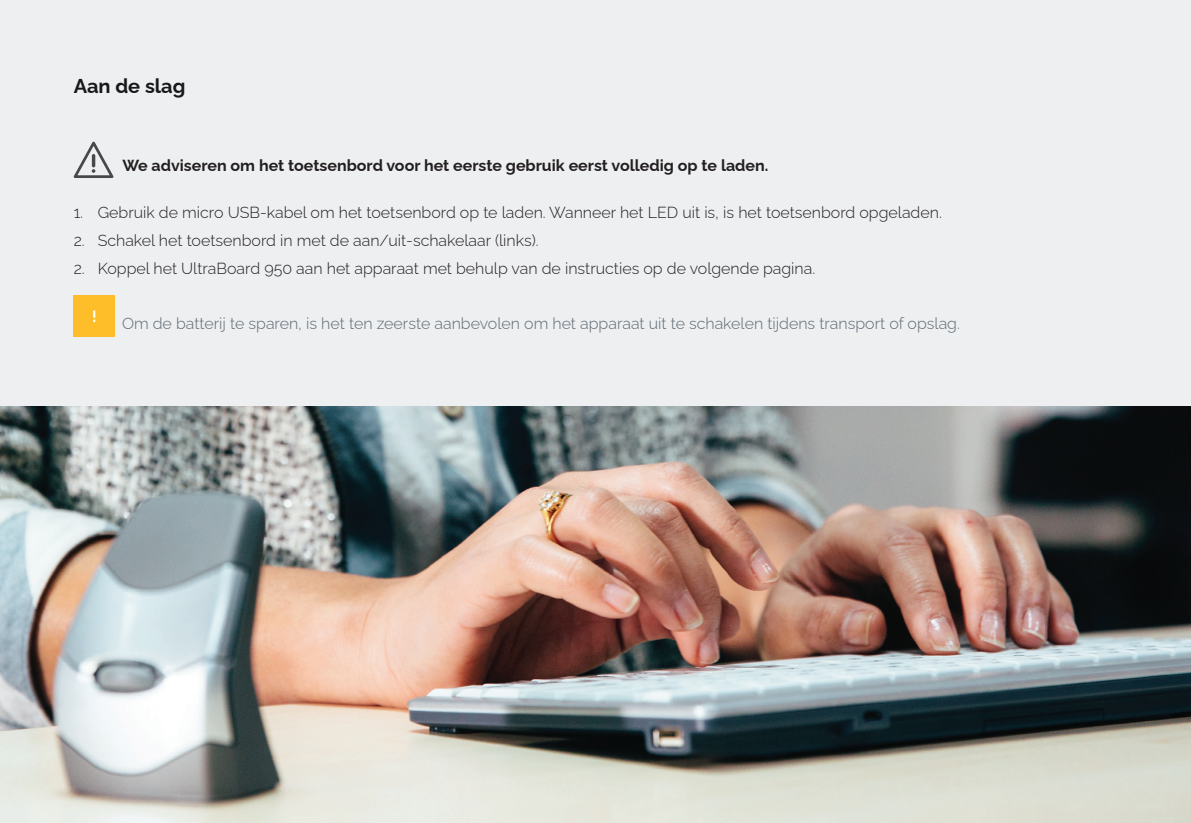
<style>
.page{position:relative;width:1191px;height:823px;background:#fff}
.page>*{position:absolute;margin:0;border:0;box-sizing:border-box;transform-origin:0 0}
.t1{font:700 20px "Raleway";color:#18181c}
.t2{font:300 16px "Raleway";color:#231f20}
.t3{font:300 16px "Raleway";color:#5c6771}
.t4{font:700 16px "Raleway";color:#231f20}
</style>
<div class="page">
<div style="left:0;top:0;width:1191px;height:405px;background:#edeff0"></div>
<div style="left:74px;top:296px;width:41px;height:41px;background:#febe2a"></div>
<svg style="left:93px;top:310px;width:2px;height:12px"></svg>
<svg style="left:74px;top:141px;width:39px;height:37px"></svg>
<img style="left:0;top:406px;width:1191px;height:416px">
<p class="t1" style="left:74px;top:69px;width:113px">Aan de slag</p>
<p class="t4" style="left:122px;top:152px;width:647px">We adviseren om het toetsenbord voor het eerste gebruik eerst volledig op te laden.</p>
<p class="t2" style="left:74px;top:200px;width:869px">1. Gebruik de micro USB-kabel om het toetsenbord op te laden. Wanneer het LED uit is, is het toetsenbord opgeladen.</p>
<p class="t2" style="left:74px;top:227px;width:466px">2. Schakel het toetsenbord in met de aan/uit-schakelaar (links).</p>
<p class="t2" style="left:74px;top:255px;width:743px">2. Koppel het UltraBoard 950 aan het apparaat met behulp van de instructies op de volgende pagina.</p>
<p class="t3" style="left:122px;top:310px;width:839px">Om de batterij te sparen, is het ten zeerste aanbevolen om het apparaat uit te schakelen tijdens transport of opslag.</p>
</div>
